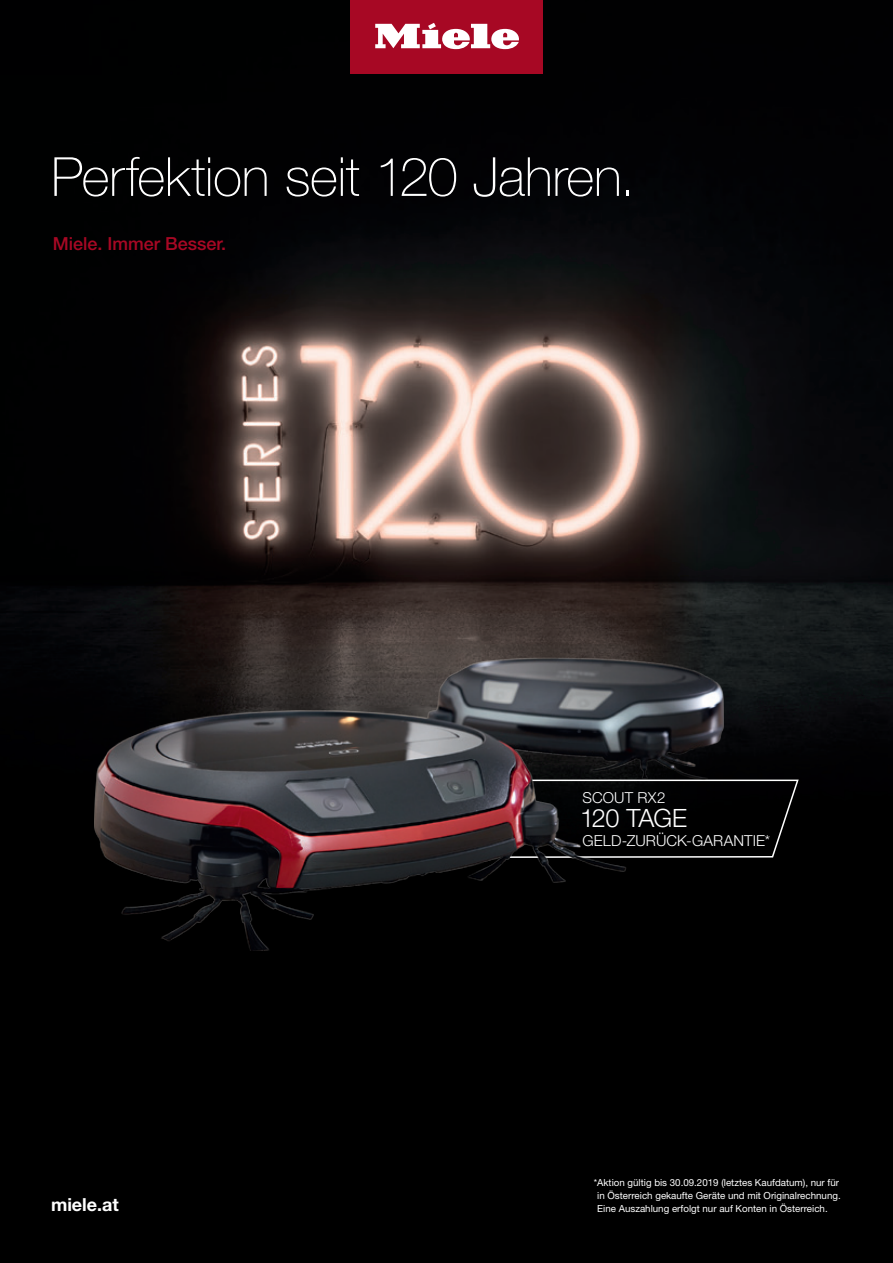
<style>
.page{position:relative;width:893px;height:1263px;background:#fff}
.page>*{position:absolute;margin:0;border:0;box-sizing:border-box;transform-origin:0 0}
.t1{font:100 54px "Helvetica Neue LT Pro";letter-spacing:-.01em;color:#fff}
.t2{font:300 25.2px "Helvetica Neue LT";letter-spacing:-.035em;color:#fff}
.t3{font:500 18px "Helvetica Neue LT";color:#a70824}
.t4{font:700 18px "Helvetica Neue LT";color:#fff}
.t5{font:300 15.15px "Helvetica Neue LT";letter-spacing:.005em;color:#fff}
.t6{font:9.75px/12.8px "Helvetica Neue LT";color:#fff}
</style>
<div class="page">
<img style="left:0;top:0;width:893px;height:1263px">
<div style="left:351px;top:0;width:191px;height:73px;background:#a70824"></div>
<svg style="left:375px;top:23px;width:144px;height:26px"></svg>
<svg style="left:724px;top:779px;width:76px;height:80px;background:#0c0c0d"></svg>
<img style="left:94px;top:657px;width:630px;height:294px">
<p class="t1" style="left:51px;top:146px;width:585px">Perfektion seit 120 Jahren.</p>
<p class="t3" style="left:53px;top:233px;width:175px">Miele. Immer Besser.</p>
<p class="t4" style="left:51px;top:1193px;width:69px">miele.at</p>
<p class="t5" style="left:583px;top:788px;width:84px">SCOUT RX2</p>
<p class="t2" style="left:580px;top:803px;width:109px">120 TAGE</p>
<p class="t5" style="left:583px;top:831px;width:189px">GELD-ZURÜCK-GARANTIE*</p>
<p class="t6" style="left:597px;top:1176px;width:245px;text-indent:-3px">*Aktion gültig bis 30.09.2019 (letztes Kaufdatum), nur für in Österreich gekaufte Geräte und mit Originalrechnung.<br>Eine Auszahlung erfolgt nur auf Konten in Österreich.</p>
</div>
